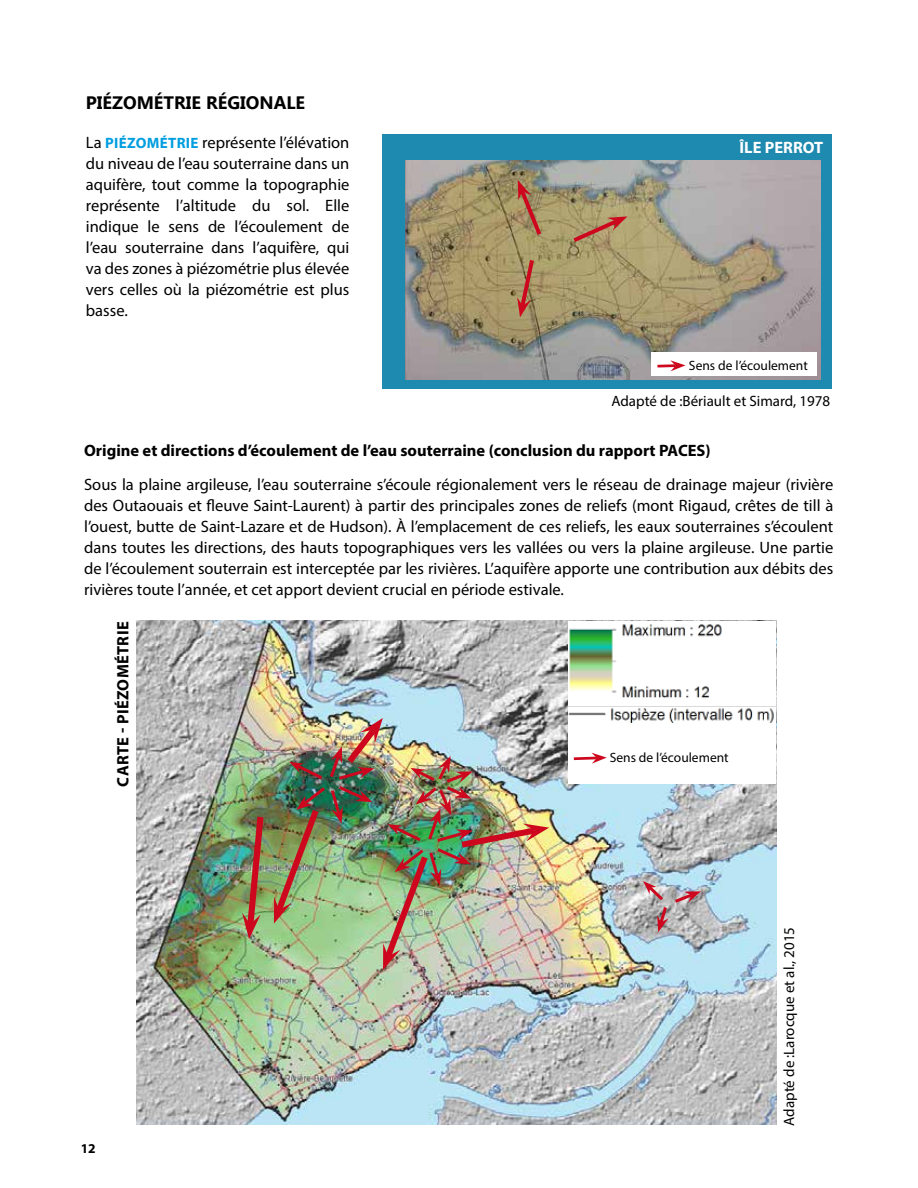
<style>
.page{position:relative;width:918px;height:1188px;background:#fff}
.page>*{position:absolute;margin:0;border:0;box-sizing:border-box;transform-origin:0 0}
.t1{font:700 18px "Ebrima";color:#000}
.t2{font:16.5px/21px "Myriad Pro";color:#000;text-align:justify}
.t3{font:700 16.5px "Myriad Pro";color:#000}
.t4{font:700 16.5px "Myriad Pro";letter-spacing:.02em;color:#000}
.t5{font:700 16.5px "Myriad Pro";color:#fff}
.t6{font:15px "Myriad Pro";color:#000}
.t7{font:13.5px "Myriad Pro";color:#000}
.t8{font:700 13.5px "Myriad Pro";color:#000}
.s1{font-weight:700;font-size:15px;color:#009ee0}
</style>
<div class="page">
<div style="left:382px;top:135px;width:450px;height:254px;background:#1f8aaf"></div>
<img style="left:137px;top:620px;width:640px;height:504px">
<img style="left:242px;top:718px;width:307px;height:252px">
<img style="left:568px;top:621px;width:208px;height:109px">
<svg style="left:643px;top:881px;width:58px;height:51px;background:#b5a5a9"></svg>
<img style="left:406px;top:160px;width:415px;height:219px">
<svg style="left:569px;top:216px;width:58px;height:29px;background:#b08661"></svg>
<svg style="left:517px;top:180px;width:28px;height:59px;background:#a57c5c"></svg>
<svg style="left:517px;top:256px;width:20px;height:61px"></svg>
<div style="left:568px;top:730px;width:208px;height:54px;background:#fff"></div>
<svg style="left:573px;top:753px;width:34px;height:11px"></svg>
<div style="left:651px;top:353px;width:165px;height:23px;background:#fff"></div>
<svg style="left:657px;top:360px;width:29px;height:11px"></svg>
<p class="t1" style="left:86px;top:90px;width:221px">PIÉZOMÉTRIE RÉGIONALE</p>
<p class="t2" style="left:86px;top:132px;width:265px">La <span class="s1">PIÉZOMÉTRIE</span> représente l’élévation du niveau de l’eau souterraine dans un aquifère, tout comme la topographie représente l’altitude du sol. Elle indique le sens de l’écoulement de l’eau souterraine dans l’aquifère, qui va des zones à piézométrie plus élevée vers celles où la piézométrie est plus basse.</p>
<p class="t5" style="left:740px;top:136px;width:85px">ÎLE PERROT</p>
<p class="t7" style="left:689px;top:357px;width:120px">Sens de l’écoulement</p>
<p class="t6" style="left:612px;top:392px;width:220px">Adapté de :Bériault et Simard, 1978</p>
<p class="t3" style="left:84px;top:440px;width:628px">Origine et directions d’écoulement de l’eau souterraine (conclusion du rapport PACES)</p>
<p class="t2" style="left:84px;top:474px;width:751px">Sous la plaine argileuse, l’eau souterraine s’écoule régionalement vers le réseau de drainage majeur (rivière des Outaouais et fleuve Saint-Laurent) à partir des principales zones de reliefs (mont Rigaud, crêtes de till à l’ouest, butte de Saint-Lazare et de Hudson). À l’emplacement de ces reliefs, les eaux souterraines s’écoulent dans toutes les directions, des hauts topographiques vers les vallées ou vers la plaine argileuse. Une partie de l’écoulement souterrain est interceptée par les rivières. L’aquifère apporte une contribution aux débits des rivières toute l’année, et cet apport devient crucial en période estivale.</p>
<p class="t4" style="left:112px;top:787px;width:166px;rotate:-90deg">CARTE - PIÉZOMÉTRIE</p>
<p class="t8" style="left:81px;top:1139px;width:16px">12</p>
<p class="t7" style="left:610px;top:749px;width:120px">Sens de l’écoulement</p>
<p class="t6" style="left:780px;top:1126px;width:200px;rotate:-90deg">Adapté de :Larocque et al., 2015</p>
</div>
